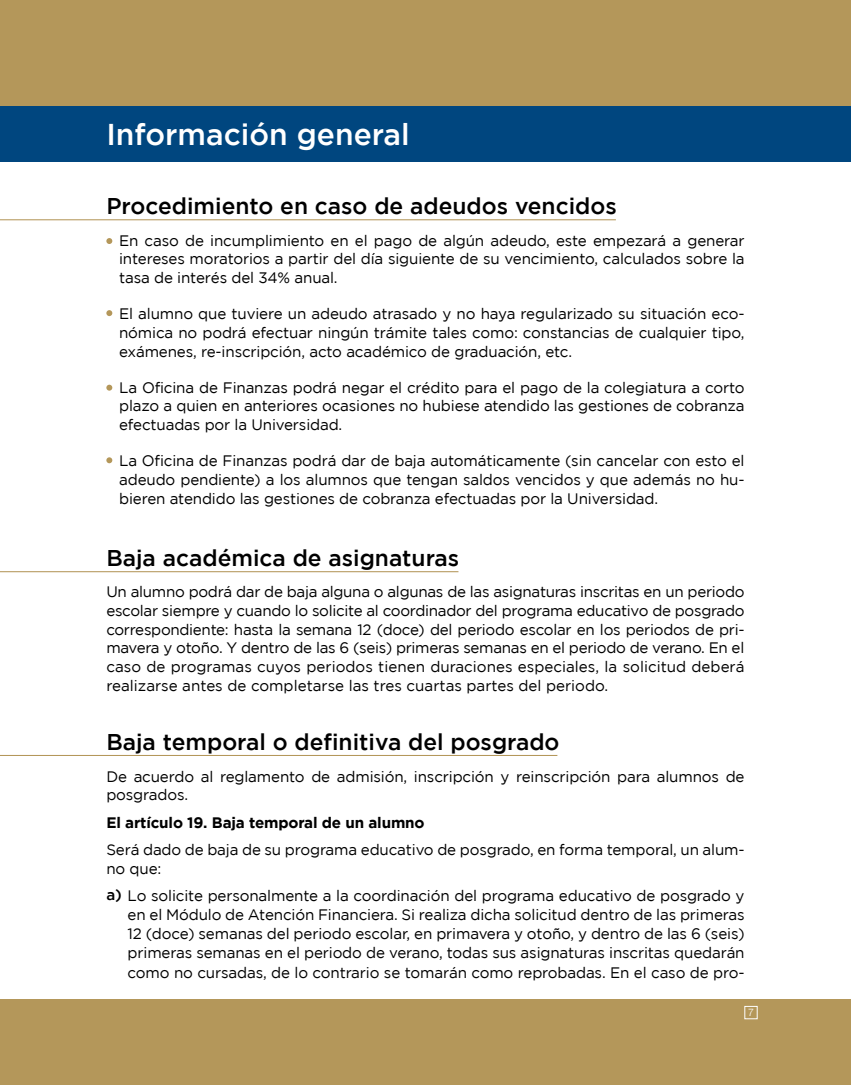
<style>
.page{position:relative;width:851px;height:1085px;background:#fff}
.page>*{position:absolute;margin:0;border:0;box-sizing:border-box;transform-origin:0 0}
.t1{font:500 30px "Gotham";color:#fff}
.t2{font:500 22.65px "Gotham";color:#000}
.t3{font:15.15px/18.8px "Gotham";letter-spacing:-.01em;color:#000;text-align:justify}
.t4{font:700 15.15px "Gotham";letter-spacing:-.01em;color:#000}
.t5{font:300 10.5px "Helvetica Neue";color:#fff}
.s1{font-weight:500}
</style>
<div class="page">
<div style="left:0;top:999px;width:850px;height:85px;background:#b4975a"></div>
<div style="left:744px;top:1006px;width:13px;height:12px;border:1px solid #fff"></div>
<div style="left:0;top:0;width:850px;height:106px;background:#b4975a"></div>
<div style="left:0;top:106px;width:850px;height:56px;background:#00467f"></div>
<hr style="left:0;top:219px;width:615px;height:1px;background:#b4975a">
<hr style="left:0;top:571px;width:458px;height:1px;background:#b4975a">
<hr style="left:0;top:754px;width:557px;height:1px;background:#b4975a">
<svg style="left:106px;top:238px;width:6px;height:6px"></svg>
<svg style="left:106px;top:310px;width:6px;height:6px"></svg>
<svg style="left:106px;top:384px;width:6px;height:6px"></svg>
<svg style="left:106px;top:457px;width:6px;height:6px"></svg>
<h1 class="t1" style="left:106px;top:117px;width:305px">Información general</h1>
<h2 class="t2" style="left:106px;top:193px;width:511px">Procedimiento en caso de adeudos vencidos</h2>
<p class="t3" style="left:119px;top:231px;width:627px">En caso de incumplimiento en el pago de algún adeudo, este empezará a generar intereses moratorios a partir del día siguiente de su vencimiento, calculados sobre la tasa de interés del 34% anual.</p>
<p class="t3" style="left:119px;top:304px;width:627px">El alumno que tuviere un adeudo atrasado y no haya regularizado su situación eco&shy;nómica no podrá efectuar ningún trámite tales como: constancias de cualquier tipo, exámenes, re-inscripción, acto académico de graduación, etc.</p>
<p class="t3" style="left:119px;top:377px;width:627px">La Oficina de Finanzas podrá negar el crédito para el pago de la colegiatura a corto plazo a quien en anteriores ocasiones no hubiese atendido las gestiones de cobranza efectuadas por la Universidad.</p>
<p class="t3" style="left:119px;top:451px;width:627px">La Oficina de Finanzas podrá dar de baja automáticamente (sin cancelar con esto el adeudo pendiente) a los alumnos que tengan saldos vencidos y que además no hu&shy;bieren atendido las gestiones de cobranza efectuadas por la Universidad.</p>
<h2 class="t2" style="left:106px;top:544px;width:354px">Baja académica de asignaturas</h2>
<p class="t3" style="left:106px;top:582px;width:639px">Un alumno podrá dar de baja alguna o algunas de las asignaturas inscritas en un periodo escolar siempre y cuando lo solicite al coordinador del programa educativo de posgrado correspondiente: hasta la semana 12 (doce) del periodo escolar en los periodos de pri&shy;mavera y otoño. Y dentro de las 6 (seis) primeras semanas en el periodo de verano. En el caso de programas cuyos periodos tienen duraciones especiales, la solicitud deberá realizarse antes de completarse las tres cuartas partes del periodo.</p>
<h2 class="t2" style="left:106px;top:729px;width:454px">Baja temporal o definitiva del posgrado</h2>
<p class="t3" style="left:106px;top:766px;width:639px">De acuerdo al reglamento de admisión, inscripción y reinscripción para alumnos de posgrados.</p>
<p class="t4" style="left:106px;top:813px;width:320px">El artículo 19. Baja temporal de un alumno</p>
<p class="t3" style="left:106px;top:840px;width:639px">Será dado de baja de su programa educativo de posgrado, en forma temporal, un alum&shy;no que:</p>
<p class="t3" style="left:128px;top:885px;width:618px;line-height:19.2px;text-indent:-21px"><span class="s1">a)</span> Lo solicite personalmente a la coordinación del programa educativo de posgrado y en el Módulo de Atención Financiera. Si realiza dicha solicitud dentro de las primeras 12 (doce) semanas del periodo escolar, en primavera y otoño, y dentro de las 6 (seis) primeras semanas en el periodo de verano, todas sus asignaturas inscritas quedarán como no cursadas, de lo contrario se tomarán como reprobadas. En el caso de pro-</p>
<p class="t5" style="left:748px;top:1003px;width:7px">7</p>
</div>
